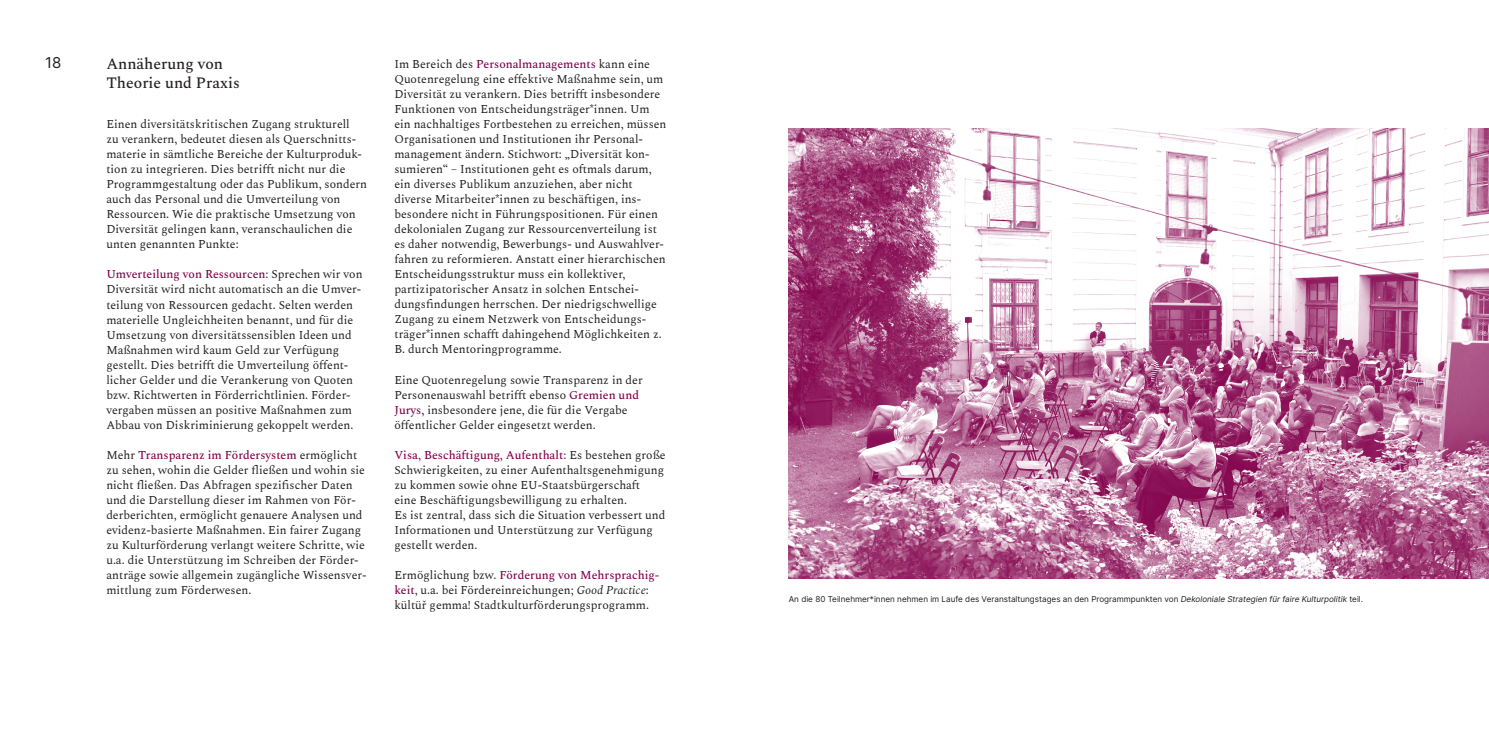
<style>
.page{position:relative;width:1489px;height:745px;background:#fff}
.page>*{position:absolute;margin:0;border:0;box-sizing:border-box;transform-origin:0 0}
.t1{font:500 15.62px/18.8px "Spectral";color:#231f20}
.t2{font:15px "Inter";color:#231f20}
.t3{font:11.88px/15px "Spectral";color:#231f20}
.t4{font:8.12px "Inter";color:#231f20}
.s1{font-weight:500;color:#82004b}
.s2{font-weight:500}
.s3{font-style:italic}
</style>
<div class="page">
<img style="left:788px;top:128px;width:700px;height:450px">
<p class="t2" style="left:45px;top:52px;width:18px">18</p>
<h1 class="t1" style="left:106px;top:53px;width:135px">Annäherung von<br>Theorie und Praxis</h1>
<p class="t3" style="left:106px;top:116px;width:262px">Einen diversitätskritischen Zugang strukturell<br>zu verankern, bedeutet diesen als Querschnitts&shy;materie in sämtliche Bereiche der Kulturproduk&shy;tion zu integrieren. Dies betrifft nicht nur die Programmgestaltung oder das Publikum, sondern auch das Personal und die Umverteilung von Ressourcen. Wie die praktische Umsetzung von Diversität gelingen kann, veranschaulichen die unten genannten Punkte:</p>
<p class="t3" style="left:106px;top:266px;width:258px"><span class="s1">Umverteilung von Ressourcen:</span> Sprechen wir von Diversität wird nicht automatisch an die Umver&shy;teilung von Ressourcen gedacht. Selten werden materielle Ungleichheiten benannt, und für die Umsetzung von diversitätssensiblen Ideen und Maßnahmen wird kaum Geld zur Verfügung gestellt. Dies betrifft die Umverteilung öffent&shy;licher Gelder und die Verankerung von Quoten bzw. Richtwerten in Förderrichtlinien. Förder&shy;vergaben müssen an positive Maßnahmen zum Abbau von Diskriminierung gekoppelt werden.</p>
<p class="t3" style="left:106px;top:446px;width:261px">Mehr <span class="s1">Transparenz im Fördersystem</span> ermöglicht zu sehen, wohin die Gelder fließen und wohin sie nicht fließen. Das Abfragen spezifischer Daten und die Darstellung dieser im Rahmen von För&shy;derberichten, ermöglicht genauere Analysen und evidenz-basierte Maßnahmen. Ein fairer Zugang zu Kulturförderung verlangt weitere Schritte, wie u.a. die Unterstützung im Schreiben der Förder&shy;anträge sowie allgemein zugängliche Wissensver&shy;mittlung zum Förderwesen.</p>
<p class="t3" style="left:394px;top:56px;width:273px">Im Bereich des <span class="s1">Personalmanagements</span> kann eine Quotenregelung eine effektive Maßnahme sein, um Diversität zu verankern. Dies betrifft insbesondere Funktionen von Entscheidungsträger*innen. Um ein nachhaltiges Fortbestehen zu erreichen, müssen Organisationen und Institutionen ihr Personal&shy;management ändern. Stichwort: „Diversität kon&shy;sumieren“ – Institutionen geht es oftmals darum, ein diverses Publikum anzuziehen, aber nicht diverse Mitarbeiter*innen zu beschäftigen, ins&shy;besondere nicht in Führungspositionen. Für einen dekolonialen Zugang zur Ressourcenverteilung ist es daher notwendig, Bewerbungs- und Auswahlver&shy;fahren zu reformieren. Anstatt einer hierarchischen Entscheidungsstruktur muss ein kollektiver, partizipatorischer Ansatz in solchen Entschei&shy;dungsfindungen herrschen. Der niedrigschwellige Zugang zu einem Netzwerk von Entscheidungs&shy;träger*innen schafft dahingehend Möglichkeiten z.<br>B. durch Mentoringprogramme.</p>
<p class="t3" style="left:394px;top:371px;width:250px">Eine Quotenregelung sowie Transparenz in der Personenauswahl betrifft ebenso <span class="s1">Gremien und Jurys</span><span class="s2">,</span> insbesondere jene, die für die Vergabe öffentlicher Gelder eingesetzt werden.</p>
<p class="t3" style="left:394px;top:446px;width:273px"><span class="s1">Visa, Beschäftigung, Aufenthalt:</span> Es bestehen große Schwierigkeiten, zu einer Aufenthaltsgenehmigung zu kommen sowie ohne EU-Staatsbürgerschaft<br>eine Beschäftigungsbewilligung zu erhalten.<br>Es ist zentral, dass sich die Situation verbessert und Informationen und Unterstützung zur Verfügung gestellt werden.</p>
<p class="t3" style="left:394px;top:566px;width:266px">Ermöglichung bzw. <span class="s1">Förderung von Mehrsprachig&shy;keit</span>, u.a. bei Fördereinreichungen; <span class="s3">Good Practice</span>: kültüř gemma! Stadtkulturförderungsprogramm.</p>
<p class="t4" style="left:788px;top:592px;width:576px">An die 80 Teilnehmer*innen nehmen im Laufe des Veranstaltungstages an den Programmpunkten von Dekoloniale Strategien für faire Kulturpolitik teil.</p>
</div>
